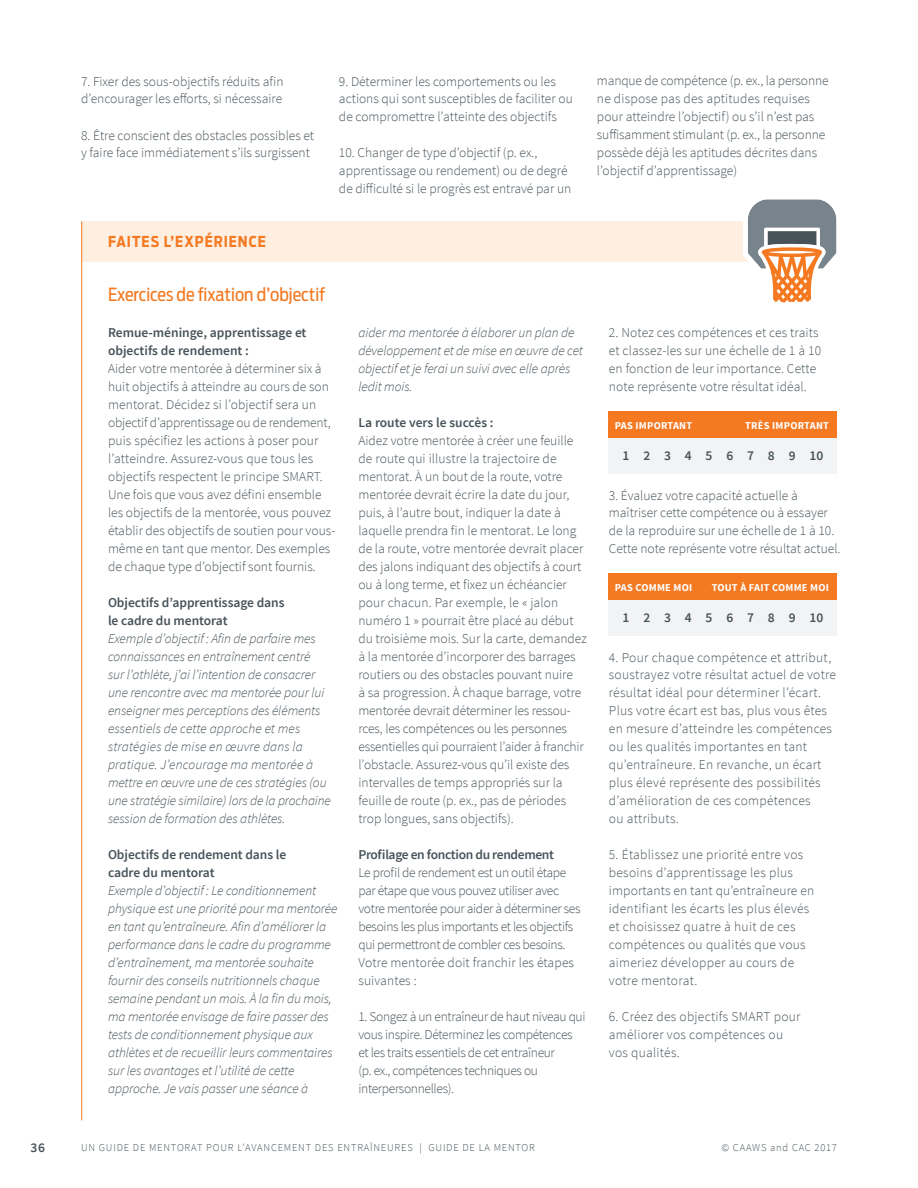
<style>
.page{position:relative;width:918px;height:1188px;background:#fff}
.page>*{position:absolute;margin:0;border:0;box-sizing:border-box;transform-origin:0 0}
.t1{font:18px "Antenna Cond";color:#f47921}
.t2{font:700 15px "Antenna Cond";letter-spacing:.065em;color:#f47921}
.t3{font:300 13.5px/18px "Source Sans Pro";color:#475359}
.t4{font:italic 300 13.5px/18px "Source Sans Pro";letter-spacing:-.005em;color:#475359}
.t5{font:300 13.5px/18px "Source Sans Pro";letter-spacing:.02em;color:#475359}
.t6{font:300 13.5px/18px "Source Sans Pro";letter-spacing:-.025em;color:#475359}
.t7{font:600 13.5px/18px "Source Sans Pro";letter-spacing:-.005em;color:#475359}
.t8{font:600 13.5px "Source Sans Pro";letter-spacing:-.025em;color:#475359}
.t9{font:300 10.5px "Source Sans Pro";letter-spacing:.075em;color:#475359}
.t10{font:700 10.5px "Source Sans Pro";letter-spacing:.02em;color:#fff}
</style>
<div class="page">
<div style="left:82px;top:221px;width:676px;height:41px;background:#feefe1"></div>
<div style="left:609px;top:411px;width:228px;height:27px;background:#f47921"></div>
<div style="left:609px;top:438px;width:228px;height:36px;background:#f1f3f4"></div>
<div style="left:609px;top:573px;width:228px;height:27px;background:#f47921"></div>
<div style="left:609px;top:600px;width:228px;height:36px;background:#f1f3f4"></div>
<hr style="left:81px;top:221px;width:1px;height:900px;background:#f47921">
<svg style="left:743px;top:199px;width:94px;height:104px"></svg>
<p class="t3" style="left:81px;top:72px;width:204px">7. Fixer des sous-objectifs réduits afin d’encourager les efforts, si nécessaire</p>
<p class="t3" style="left:81px;top:126px;width:235px">8. Être conscient des obstacles possibles et y faire face immédiatement s’ils surgissent</p>
<p class="t2" style="left:108px;top:233px;width:159px">FAITES L’EXPÉRIENCE</p>
<p class="t3" style="left:339px;top:72px;width:235px">9. Déterminer les comportements ou les actions qui sont susceptibles de faciliter ou de compromettre l’atteinte des objectifs</p>
<p class="t3" style="left:339px;top:144px;width:234px">10. Changer de type d’objectif (p. ex., apprentissage ou rendement) ou de degré de difficulté si le progrès est entravé par un</p>
<p class="t3" style="left:597px;top:72px;width:233px">manque de compétence (p. ex., la personne ne dispose pas des aptitudes requises pour atteindre l’objectif) ou s’il n’est pas suffisamment stimulant (p. ex., la personne possède déjà les aptitudes décrites dans l’objectif d’apprentissage)</p>
<h1 class="t1" style="left:108px;top:284px;width:219px">Exercices de fixation d’objectif</h1>
<p class="t7" style="left:108px;top:324px;width:200px">Remue-méninge, apprentissage et objectifs de rendement :</p>
<p class="t3" style="left:108px;top:360px;width:229px">Aider votre mentorée à déterminer six à huit objectifs à atteindre au cours de son mentorat. Décidez si l’objectif sera un objectif d’apprentissage ou de rendement, puis spécifiez les actions à poser pour l’atteindre. Assurez-vous que tous les objectifs respectent le principe SMART.<br>Une fois que vous avez défini ensemble les objectifs de la mentorée, vous pouvez établir des objectifs de soutien pour vous&shy;même en tant que mentor. Des exemples de chaque type d’objectif sont fournis.</p>
<p class="t7" style="left:108px;top:594px;width:178px">Objectifs d’apprentissage dans le cadre du mentorat</p>
<p class="t4" style="left:108px;top:630px;width:224px">Exemple d’objectif : Afin de parfaire mes connaissances en entraînement centré<br>sur l’athlète, j’ai l’intention de consacrer une rencontre avec ma mentorée pour lui enseigner mes perceptions des éléments essentiels de cette approche et mes stratégies de mise en œuvre dans la pratique. J’encourage ma mentorée à mettre en œuvre une de ces stratégies (ou une stratégie similaire) lors de la prochaine session de formation des athlètes.</p>
<p class="t7" style="left:108px;top:846px;width:180px">Objectifs de rendement dans le cadre du mentorat</p>
<p class="t4" style="left:108px;top:882px;width:231px">Exemple d’objectif : Le conditionnement physique est une priorité pour ma mentorée en tant qu’entraîneure. Afin d’améliorer la performance dans le cadre du programme d’entraînement, ma mentorée souhaite fournir des conseils nutritionnels chaque semaine pendant un mois. À la fin du mois, ma mentorée envisage de faire passer des tests de conditionnement physique aux athlètes et de recueillir leurs commentaires sur les avantages et l’utilité de cette approche. Je vais passer une séance à</p>
<p class="t4" style="left:358px;top:324px;width:226px">aider ma mentorée à élaborer un plan de développement et de mise en œuvre de cet objectif et je ferai un suivi avec elle après ledit mois.</p>
<p class="t7" style="left:358px;top:414px;width:137px">La route vers le succès :</p>
<p class="t3" style="left:358px;top:432px;width:230px">Aidez votre mentorée à créer une feuille de route qui illustre la trajectoire de mentorat. À un bout de la route, votre mentorée devrait écrire la date du jour, puis, à l’autre bout, indiquer la date à laquelle prendra fin le mentorat. Le long de la route, votre mentorée devrait placer des jalons indiquant des objectifs à court ou à long terme, et fixez un échéancier pour chacun. Par exemple, le « jalon numéro 1 » pourrait être placé au début du troisième mois. Sur la carte, demandez à la mentorée d’incorporer des barrages routiers ou des obstacles pouvant nuire<br>à sa progression. À chaque barrage, votre mentorée devrait déterminer les ressou&shy;rces, les compétences ou les personnes essentielles qui pourraient l’aider à franchir l’obstacle. Assurez-vous qu’il existe des intervalles de temps appropriés sur la feuille de route (p. ex., pas de périodes trop longues, sans objectifs).</p>
<p class="t8" style="left:358px;top:846px;width:197px">Profilage en fonction du rendement</p>
<p class="t6" style="left:358px;top:864px;width:224px">Le profil de rendement est un outil étape par étape que vous pouvez utiliser avec votre mentorée pour aider à déterminer ses besoins les plus importants et les objectifs qui permettront de combler ces besoins.<br>Votre mentorée doit franchir les étapes suivantes :</p>
<p class="t6" style="left:358px;top:1008px;width:229px">1. Songez à un entraîneur de haut niveau qui vous inspire. Déterminez les compétences et les traits essentiels de cet entraîneur<br>(p. ex., compétences techniques ou interpersonnelles).</p>
<p class="t3" style="left:609px;top:324px;width:214px">2. Notez ces compétences et ces traits et classez-les sur une échelle de 1 à 10 en fonction de leur importance. Cette note représente votre résultat idéal.</p>
<p class="t10" style="left:615px;top:419px;width:79px">PAS IMPORTANT</p>
<p class="t10" style="left:745px;top:419px;width:85px">TRÈS IMPORTANT</p>
<p class="t7" style="left:623px;top:447px;width:202px">1 2 3 4 5 6 7 8 9 10</p>
<p class="t3" style="left:609px;top:486px;width:233px">3. Évaluez votre capacité actuelle à maîtriser cette compétence ou à essayer de la reproduire sur une échelle de 1 à 10.<br>Cette note représente votre résultat actuel.</p>
<p class="t10" style="left:615px;top:581px;width:79px">PAS COMME MOI</p>
<p class="t10" style="left:712px;top:581px;width:119px">TOUT À FAIT COMME MOI</p>
<p class="t7" style="left:623px;top:609px;width:202px">1 2 3 4 5 6 7 8 9 10</p>
<p class="t5" style="left:609px;top:648px;width:229px">4. Pour chaque compétence et attribut, soustrayez votre résultat actuel de votre résultat idéal pour déterminer l’écart.<br>Plus votre écart est bas, plus vous êtes en mesure d’atteindre les compétences ou les qualités importantes en tant qu’entraîneure. En revanche, un écart plus élevé représente des possibilités d’amélioration de ces compétences<br>ou attributs.</p>
<p class="t5" style="left:609px;top:846px;width:207px">5. Établissez une priorité entre vos besoins d’apprentissage les plus importants en tant qu’entraîneure en identifiant les écarts les plus élevés et choisissez quatre à huit de ces compétences ou qualités que vous aimeriez développer au cours de votre mentorat.</p>
<p class="t5" style="left:609px;top:1008px;width:193px">6. Créez des objectifs SMART pour améliorer vos compétences ou vos qualités.</p>
<p class="t7" style="left:31px;top:1139px;width:16px">36</p>
<p class="t9" style="left:81px;top:1141px;width:456px">UN GUIDE DE MENTORAT POUR L’AVANCEMENT DES ENTRAÎNEURES | GUIDE DE LA MENTOR</p>
<p class="t9" style="left:722px;top:1141px;width:117px">© CAAWS and CAC 2017</p>
</div>
